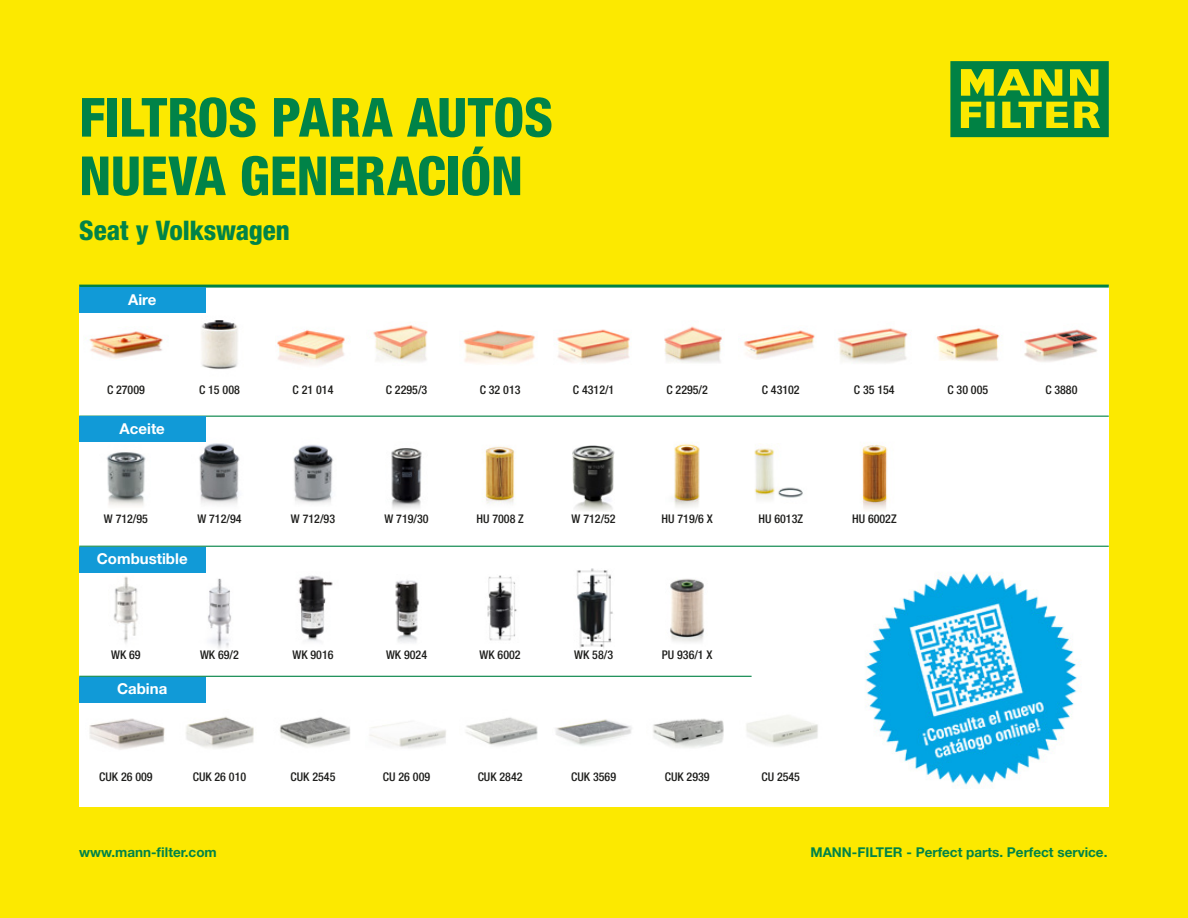
<style>
.page{position:relative;width:1188px;height:918px;background:#fce900}
.page>*{position:absolute;margin:0;border:0;box-sizing:border-box;transform-origin:0 0}
.t1{font:800 condensed 54px/58.5px "Helvetica Neue LT Std";letter-spacing:-.005em;color:#008348}
.t2{font:800 condensed 27px "Helvetica Neue LT Std";letter-spacing:-.005em;color:#008348}
.t3{font:700 15px "Helvetica Neue LT Std";color:#fff}
.t4{font:700 13.5px "Helvetica Neue LT Std";color:#008348}
.t5{font:500 condensed 12px "Helvetica Neue LT Std";color:#1e1e1c}
</style>
<div class="page">
<div style="left:79px;top:286px;width:1030px;height:520px;background:#fff"></div>
<hr style="left:79px;top:285px;width:1030px;height:3px;background:#008244">
<hr style="left:79px;top:676px;width:673px;height:1px;background:#008244">
<hr style="left:79px;top:546px;width:1030px;height:1px;background:#008244">
<hr style="left:79px;top:416px;width:1030px;height:1px;background:#008244">
<img style="left:85px;top:331px;width:78px;height:28px">
<img style="left:201px;top:307px;width:37px;height:62px">
<img style="left:277px;top:330px;width:68px;height:35px">
<img style="left:373px;top:325px;width:55px;height:37px">
<img style="left:463px;top:330px;width:72px;height:34px">
<img style="left:557px;top:329px;width:73px;height:34px">
<img style="left:664px;top:326px;width:58px;height:37px">
<img style="left:744px;top:330px;width:71px;height:30px">
<img style="left:837px;top:328px;width:71px;height:35px">
<img style="left:936px;top:328px;width:64px;height:33px">
<img style="left:1024px;top:329px;width:74px;height:33px">
<img style="left:107px;top:452px;width:39px;height:54px">
<img style="left:199px;top:437px;width:41px;height:68px">
<img style="left:391px;top:448px;width:31px;height:61px">
<img style="left:485px;top:446px;width:30px;height:58px">
<img style="left:572px;top:445px;width:43px;height:66px">
<img style="left:674px;top:444px;width:26px;height:63px">
<img style="left:754px;top:445px;width:49px;height:55px">
<img style="left:860px;top:443px;width:28px;height:67px">
<img style="left:293px;top:444px;width:41px;height:60px">
<img style="left:109px;top:572px;width:34px;height:71px">
<img style="left:198px;top:569px;width:33px;height:80px">
<img style="left:298px;top:575px;width:35px;height:67px">
<img style="left:395px;top:580px;width:24px;height:63px">
<img style="left:487px;top:575px;width:30px;height:66px">
<img style="left:577px;top:569px;width:36px;height:79px">
<img style="left:670px;top:578px;width:34px;height:64px">
<img style="left:89px;top:718px;width:76px;height:32px">
<img style="left:186px;top:716px;width:68px;height:33px">
<img style="left:279px;top:717px;width:72px;height:30px">
<img style="left:369px;top:722px;width:77px;height:26px">
<img style="left:466px;top:717px;width:72px;height:29px">
<img style="left:555px;top:719px;width:77px;height:27px">
<img style="left:653px;top:718px;width:71px;height:30px">
<img style="left:746px;top:715px;width:72px;height:31px">
<div style="left:79px;top:288px;width:126px;height:25px;background:#119ad7"></div>
<div style="left:79px;top:417px;width:126px;height:25px;background:#119ad7"></div>
<div style="left:79px;top:547px;width:126px;height:25px;background:#119ad7"></div>
<div style="left:79px;top:677px;width:126px;height:25px;background:#119ad7"></div>
<svg style="left:950px;top:61px;width:159px;height:76px"></svg>
<img style="left:865px;top:572px;width:215px;height:217px">
<h1 class="t1" style="left:79px;top:87px;width:475px">FILTROS PARA AUTOS<br>NUEVA GENERACIÓN</h1>
<h2 class="t2" style="left:79px;top:214px;width:212px">Seat y Volkswagen</h2>
<p class="t3" style="left:128px;top:290px;width:30px">Aire</p>
<p class="t5" style="left:107px;top:382px;width:39px">C 27009</p>
<p class="t5" style="left:199px;top:382px;width:42px">C 15 008</p>
<p class="t5" style="left:293px;top:382px;width:42px">C 21 014</p>
<p class="t5" style="left:386px;top:382px;width:43px">C 2295/3</p>
<p class="t5" style="left:480px;top:382px;width:42px">C 32 013</p>
<p class="t5" style="left:573px;top:382px;width:43px">C 4312/1</p>
<p class="t5" style="left:667px;top:382px;width:43px">C 2295/2</p>
<p class="t5" style="left:762px;top:382px;width:39px">C 43102</p>
<p class="t5" style="left:854px;top:382px;width:42px">C 35 154</p>
<p class="t5" style="left:947px;top:382px;width:42px">C 30 005</p>
<p class="t5" style="left:1045px;top:382px;width:34px">C 3880</p>
<p class="t3" style="left:120px;top:419px;width:47px">Aceite</p>
<p class="t5" style="left:104px;top:512px;width:46px">W 712/95</p>
<p class="t5" style="left:197px;top:512px;width:46px">W 712/94</p>
<p class="t5" style="left:291px;top:512px;width:46px">W 712/93</p>
<p class="t5" style="left:385px;top:512px;width:46px">W 719/30</p>
<p class="t5" style="left:476px;top:512px;width:49px">HU 7008 Z</p>
<p class="t5" style="left:572px;top:512px;width:46px">W 712/52</p>
<p class="t5" style="left:662px;top:512px;width:53px">HU 719/6 X</p>
<p class="t5" style="left:758px;top:512px;width:46px">HU 6013Z</p>
<p class="t5" style="left:852px;top:512px;width:46px">HU 6002Z</p>
<p class="t3" style="left:97px;top:550px;width:92px">Combustible</p>
<p class="t5" style="left:111px;top:648px;width:31px">WK 69</p>
<p class="t5" style="left:200px;top:648px;width:40px">WK 69/2</p>
<p class="t5" style="left:293px;top:648px;width:43px">WK 9016</p>
<p class="t5" style="left:386px;top:648px;width:43px">WK 9024</p>
<p class="t5" style="left:480px;top:648px;width:43px">WK 6002</p>
<p class="t5" style="left:574px;top:648px;width:40px">WK 58/3</p>
<p class="t5" style="left:662px;top:648px;width:52px">PU 936/1 X</p>
<p class="t3" style="left:117px;top:680px;width:52px">Cabina</p>
<p class="t5" style="left:99px;top:769px;width:55px">CUK 26 009</p>
<p class="t5" style="left:193px;top:769px;width:55px">CUK 26 010</p>
<p class="t5" style="left:291px;top:769px;width:46px">CUK 2545</p>
<p class="t5" style="left:383px;top:769px;width:49px">CU 26 009</p>
<p class="t5" style="left:478px;top:769px;width:46px">CUK 2842</p>
<p class="t5" style="left:571px;top:769px;width:46px">CUK 3569</p>
<p class="t5" style="left:665px;top:769px;width:46px">CUK 2939</p>
<p class="t5" style="left:761px;top:769px;width:40px">CU 2545</p>
<p class="t4" style="left:79px;top:844px;width:139px">www.mann-filter.com</p>
<p class="t4" style="left:810px;top:844px;width:298px">MANN-FILTER - Perfect parts. Perfect service.</p>
</div>
